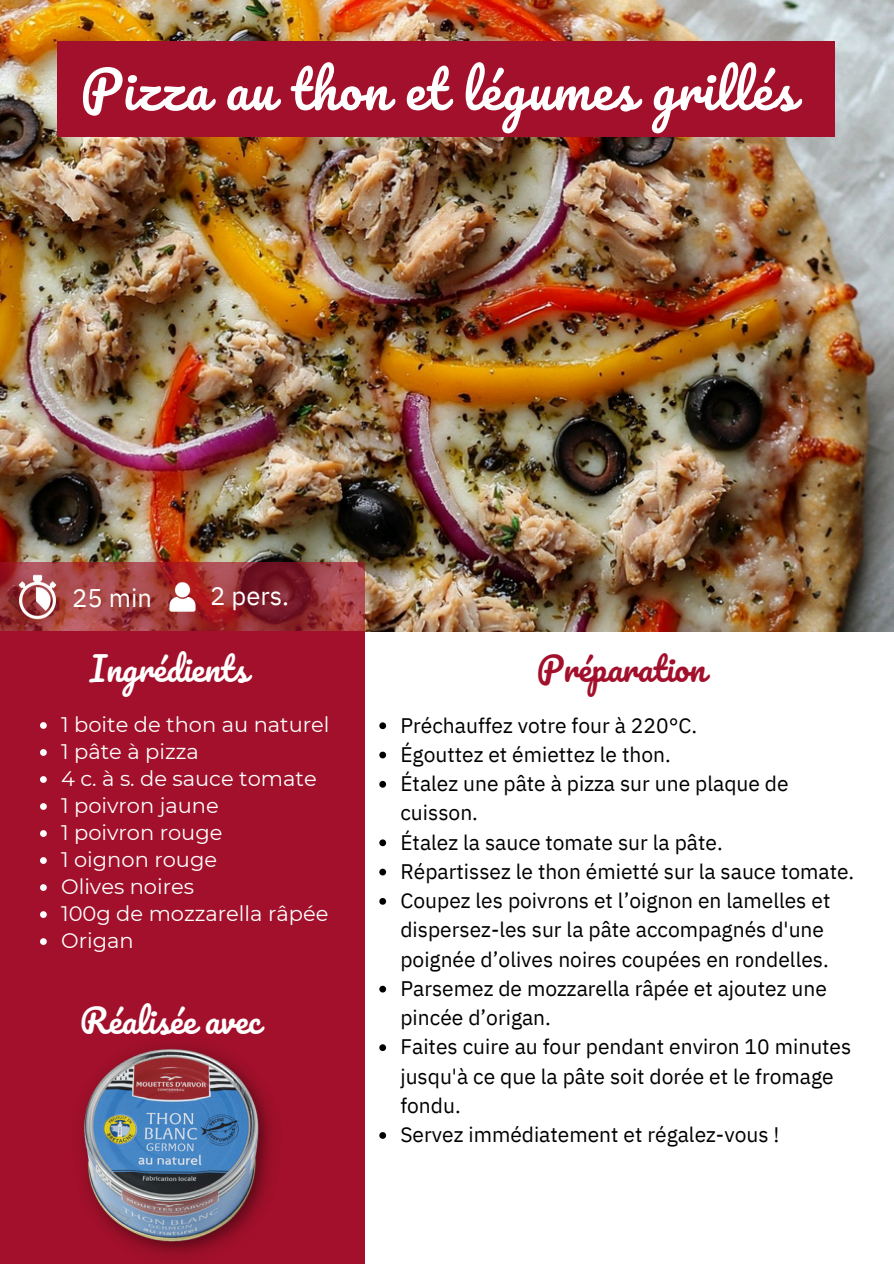
<style>
.page{position:relative;width:894px;height:1264px;background:#fff}
.page>*{position:absolute;margin:0;border:0;box-sizing:border-box;transform-origin:0 0}
.t1{font:51px "Pacifico";letter-spacing:.025em;color:#fff}
.t2{font:33px "Pacifico";color:#fff}
.t3{font:33px "Pacifico";color:#a2102b}
.t4{font:25.5px "IBM Plex Sans";color:#fff}
.t5{font:21px/29.2px "IBM Plex Sans";color:#000}
.t6{font:21px "Montserrat";color:#fff}
</style>
<div class="page">
<img style="left:0;top:0;width:892px;height:631px">
<div style="left:0;top:631px;width:364px;height:632px;background:#a2102b"></div>
<svg style="left:75px;top:562px;width:289px;height:69px"></svg>
<img style="left:0;top:559px;width:75px;height:72px">
<img style="left:151px;top:565px;width:62px;height:63px">
<img style="left:81px;top:1046px;width:191px;height:209px">
<svg style="left:40px;top:722px;width:7px;height:6px"></svg>
<svg style="left:40px;top:749px;width:7px;height:6px"></svg>
<svg style="left:40px;top:776px;width:7px;height:6px"></svg>
<svg style="left:40px;top:803px;width:7px;height:6px"></svg>
<svg style="left:40px;top:830px;width:7px;height:6px"></svg>
<svg style="left:40px;top:857px;width:7px;height:6px"></svg>
<svg style="left:40px;top:884px;width:7px;height:6px"></svg>
<svg style="left:40px;top:911px;width:7px;height:6px"></svg>
<svg style="left:40px;top:938px;width:7px;height:6px"></svg>
<div style="left:57px;top:42px;width:777px;height:95px;background:#a2102b"></div>
<svg style="left:379px;top:722px;width:7px;height:7px"></svg>
<svg style="left:379px;top:751px;width:7px;height:7px"></svg>
<svg style="left:379px;top:781px;width:7px;height:6px"></svg>
<svg style="left:379px;top:839px;width:7px;height:7px"></svg>
<svg style="left:379px;top:868px;width:7px;height:7px"></svg>
<svg style="left:379px;top:898px;width:7px;height:6px"></svg>
<svg style="left:379px;top:985px;width:7px;height:7px"></svg>
<svg style="left:379px;top:1044px;width:7px;height:7px"></svg>
<svg style="left:379px;top:1132px;width:7px;height:6px"></svg>
<h2 class="t1" style="left:81px;top:63px;width:716px">Pizza au thon et légumes grillés</h2>
<h3 class="t4" style="left:72px;top:580px;width:81px">25 min</h3>
<p class="t4" style="left:210px;top:579px;width:80px">2 pers.</p>
<h3 class="t2" style="left:90px;top:651px;width:159px">Ingrédients</h3>
<p class="t6" style="left:61px;top:712px;width:270px">1 boite de thon au naturel</p>
<p class="t6" style="left:61px;top:739px;width:139px">1 pâte à pizza</p>
<p class="t6" style="left:61px;top:766px;width:257px">4 c. à s. de sauce tomate</p>
<p class="t6" style="left:61px;top:793px;width:159px">1 poivron jaune</p>
<p class="t6" style="left:61px;top:820px;width:163px">1 poivron rouge</p>
<p class="t6" style="left:61px;top:847px;width:157px">1 oignon rouge</p>
<p class="t6" style="left:61px;top:874px;width:134px">Olives noires</p>
<p class="t6" style="left:61px;top:901px;width:269px">100g de mozzarella râpée</p>
<h2 class="t6" style="left:61px;top:928px;width:74px">Origan</h2>
<h2 class="t2" style="left:80px;top:1003px;width:182px">Réalisée avec</h2>
<p class="t3" style="left:536px;top:651px;width:170px">Préparation</p>
<p class="t5" style="left:400px;top:710px;width:298px">Préchauffez votre four à 220°C.</p>
<p class="t5" style="left:400px;top:739px;width:272px">Égouttez et émiettez le thon.</p>
<p class="t5" style="left:400px;top:768px;width:389px">Étalez une pâte à pizza sur une plaque de cuisson.</p>
<p class="t5" style="left:400px;top:827px;width:324px">Étalez la sauce tomate sur la pâte.</p>
<p class="t5" style="left:400px;top:856px;width:455px">Répartissez le thon émietté sur la sauce tomate.</p>
<p class="t5" style="left:400px;top:885px;width:431px">Coupez les poivrons et l’oignon en lamelles et dispersez-les sur la pâte accompagnés d'une poignée d’olives noires coupées en rondelles.</p>
<p class="t5" style="left:400px;top:973px;width:428px">Parsemez de mozzarella râpée et ajoutez une pincée d’origan.</p>
<p class="t5" style="left:400px;top:1031px;width:452px">Faites cuire au four pendant environ 10 minutes jusqu'à ce que la pâte soit dorée et le fromage fondu.</p>
<p class="t5" style="left:400px;top:1119px;width:380px">Servez immédiatement et régalez-vous !</p>
</div>
